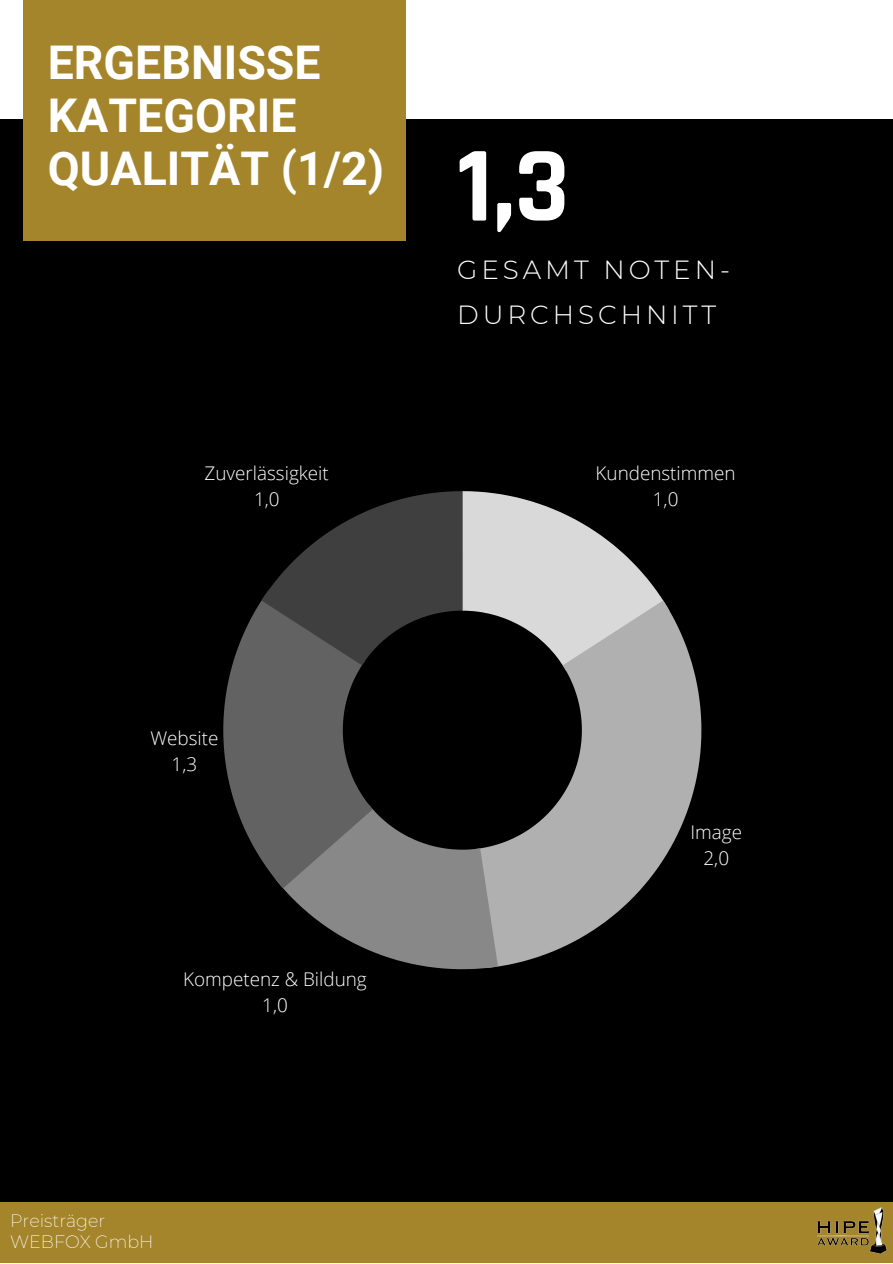
<style>
.page{position:relative;width:893px;height:1264px;background:#fff}
.page>*{position:absolute;margin:0;border:0;box-sizing:border-box;transform-origin:0 0}
.t1{font:700 107.85px "Rajdhani";color:#fff}
.t2{font:700 46.5px/52.8px "Roboto";color:#fff}
.t3{font:300 26.25px/45px "Montserrat";letter-spacing:.15em;color:#fff}
.t4{font:200 25.5px "Montserrat";color:#191919}
.t5{font:300 18.9px/25.7px "Open Sans";color:#fff;text-align:center}
.t6{font:200 17.55px/21.3px "Montserrat";color:#fff}
</style>
<div class="page">
<div style="left:0;top:0;width:892px;height:1262px;background:#000"></div>
<div style="left:0;top:1201px;width:892px;height:61px;background:#a5852c"></div>
<img style="left:817px;top:1207px;width:69px;height:46px">
<svg style="left:669px;top:610px;width:32px;height:240px;fill:#b0b0b0"></svg>
<svg style="left:223px;top:491px;width:446px;height:478px"></svg>
<div style="left:0;top:0;width:892px;height:119px;background:#fff"></div>
<div style="left:23px;top:0;width:383px;height:240px;background:#a5852c"></div>
<h2 class="t2" style="left:48px;top:37px;width:338px">ERGEBNISSE<br>KATEGORIE<br>QUALITÄT (1/2)</h2>
<h1 class="t1" style="left:457px;top:120px;width:114px">1,3</h1>
<h3 class="t3" style="left:457px;top:247px;width:274px">GESAMT NOTEN-<br>DURCHSCHNITT</h3>
<h3 class="t4" style="left:457px;top:138px;width:16px">...</h3>
<p class="t5" style="left:204px;top:459px;width:126px">Zuverlässigkeit<br>1,0</p>
<p class="t5" style="left:595px;top:459px;width:141px">Kundenstimmen<br>1,0</p>
<p class="t5" style="left:150px;top:725px;width:70px">Website<br>1,3</p>
<p class="t5" style="left:183px;top:966px;width:185px">Kompetenz &amp; Bildung<br>1,0</p>
<p class="t6" style="left:10px;top:1209px;width:145px">Preisträger<br>WEBFOX GmbH</p>
<p class="t5" style="left:690px;top:819px;width:53px">Image<br>2,0</p>
</div>
